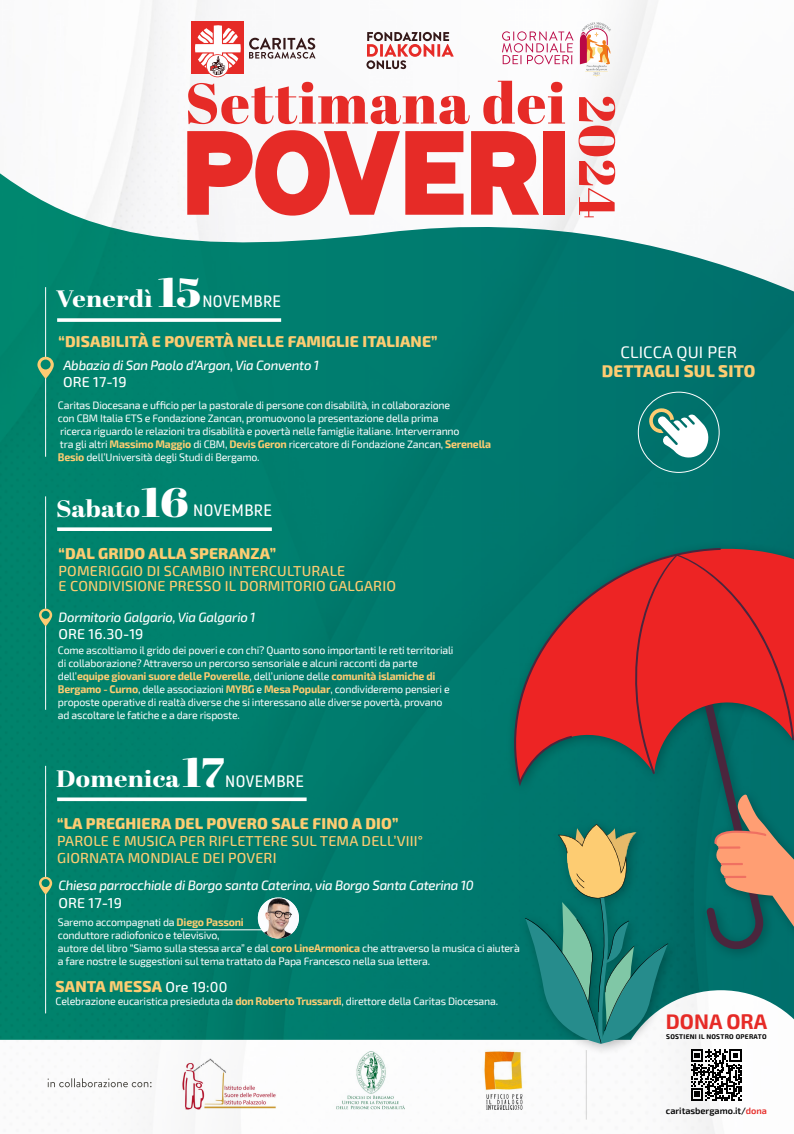
<style>
.page{position:relative;width:794px;height:1134px;background:#fff}
.page>*{position:absolute;margin:0;border:0;box-sizing:border-box;transform-origin:0 0}
.t1{font:900 107.92px "Rokiest";letter-spacing:.05em;color:#e62b27}
.t2{font:57.08px "Abril Fatface";letter-spacing:.02em;color:#e62b27}
.t3{font:50.84px "Abril Fatface";color:#e62b27}
.t4{font:800 23.68px "Abril Display";letter-spacing:.01em;color:#fff;scale:1.11 1}
.t5{font:700 20.64px "Exo 2";color:#e62b27}
.t6{font:800 16.64px "Exo 2";letter-spacing:.01em;color:#fdcc72}
.t7{font:16.64px "Exo 2";letter-spacing:.01em;color:#fff}
.t8{font:600 16.52px "Akrobat";letter-spacing:.02em;color:#fff;scale:1.12 1}
.t9{font:800 15.44px "Exo 2";letter-spacing:.01em;color:#fdcc72}
.t10{font:500 14.4px/14.8px "Exo 2";letter-spacing:.01em;color:#fdcc72}
.t11{font:500 14.32px "Exo 2";letter-spacing:.01em;color:#fff}
.t12{font:italic 500 13.48px "Exo 2";letter-spacing:-.02em;color:#fff}
.t13{font:10.8px/13px "Exo 2";letter-spacing:-.02em;color:#fff}
.t14{font:600 9.16px "Exo 2";color:#000}
.t15{font:700 6.64px "Exo 2";letter-spacing:.04em;color:#000}
.s1{font-family:"Abril Fatface";font-weight:400;font-size:41.12px}
.s2{font-weight:700;color:#fdcc72}
.s3{font-weight:500;font-size:14.32px;color:#fff}
.s4{color:#e62b27}
</style>
<div class="page">
<img style="left:103px;top:0;width:552px;height:173px">
<img style="left:0;top:173px;width:794px;height:817px">
<div style="left:192px;top:22px;width:52px;height:52px;background:#e62b27"></div>
<svg style="left:195px;top:25px;width:46px;height:52px"></svg>
<svg style="left:249px;top:38px;width:66px;height:21px"></svg>
<svg style="left:580px;top:22px;width:31px;height:54px"></svg>
<svg style="left:502px;top:31px;width:71px;height:33px"></svg>
<img style="left:0;top:990px;width:742px;height:144px">
<div style="left:42px;top:1067px;width:112px;height:34px;background:#fff"></div>
<svg style="left:48px;top:1078px;width:103px;height:9px"></svg>
<div style="left:171px;top:1046px;width:117px;height:84px;background:#fff"></div>
<img style="left:182px;top:1058px;width:94px;height:52px">
<hr style="left:45px;top:287px;width:1px;height:72px;background:#fff">
<hr style="left:45px;top:377px;width:1px;height:80px;background:#fff">
<svg style="left:37px;top:356px;width:17px;height:23px"></svg>
<svg style="left:57px;top:318px;width:224px;height:4px"></svg>
<hr style="left:45px;top:496px;width:1px;height:113px;background:#fff">
<hr style="left:45px;top:625px;width:1px;height:85px;background:#fff">
<svg style="left:39px;top:608px;width:13px;height:18px"></svg>
<svg style="left:57px;top:527px;width:215px;height:4px"></svg>
<div style="left:505px;top:540px;width:289px;height:529px;background:#00776d"></div>
<svg style="left:496px;top:529px;width:298px;height:254px;fill:#00746d"></svg>
<svg style="left:498px;top:548px;width:222px;height:238px"></svg>
<svg style="left:525px;top:555px;width:269px;height:545px"></svg>
<svg style="left:366px;top:32px;width:88px;height:37px"></svg>
<img style="left:336px;top:1051px;width:68px;height:58px">
<img style="left:481px;top:1047px;width:44px;height:64px">
<hr style="left:586px;top:1050px;width:1px;height:69px;background:#d4d4d4">
<hr style="left:45px;top:766px;width:1px;height:112px;background:#fff">
<hr style="left:45px;top:892px;width:1px;height:121px;background:#fff">
<svg style="left:39px;top:877px;width:13px;height:18px"></svg>
<svg style="left:57px;top:797px;width:250px;height:4px"></svg>
<hr style="left:180px;top:929px;width:88px;height:1px;background:#fff">
<img style="left:258px;top:898px;width:41px;height:40px">
<div style="left:638px;top:392px;width:81px;height:81px;border:1px solid #fff;border-radius:50%"></div>
<svg style="left:647px;top:406px;width:62px;height:52px"></svg>
<h2 class="t2" style="left:185px;top:63px;width:382px">Settimana dei</h2>
<h1 class="t1" style="left:186px;top:102px;width:381px">POVERI</h1>
<h3 class="t3" style="left:633px;top:95px;width:125px;rotate:90deg">2024</h3>
<h3 class="t4" style="left:56px;top:282px;width:132px">Venerdì <span class="s1">15</span></h3>
<h3 class="t8" style="left:202px;top:291px;width:72px">NOVEMBRE</h3>
<h3 class="t9" style="left:59px;top:332px;width:380px">“DISABILITÀ E POVERTÀ NELLE FAMIGLIE ITALIANE”</h3>
<p class="t12" style="left:63px;top:357px;width:257px">Abbazia di San Paolo d’Argon, Via Convento 1</p>
<h3 class="t11" style="left:63px;top:374px;width:65px">ORE 17-19</h3>
<p class="t13" style="left:58px;top:399px;width:435px">Caritas Diocesana e ufficio per la pastorale di persone con disabilità, in collaborazione<br>con CBM Italia ETS e Fondazione Zancan, promuovono la presentazione della prima<br>ricerca riguardo le relazioni tra disabilità e povertà nelle famiglie italiane. Interverranno<br>tra gli altri <span class="s2">Massimo Maggio</span> di CBM, <span class="s2">Devis Geron</span> ricercatore di Fondazione Zancan, <span class="s2">Serenella Besio</span> dell’Università degli Studi di Bergamo.</p>
<h3 class="t4" style="left:56px;top:492px;width:121px">Sabato<span class="s1">16</span></h3>
<h3 class="t8" style="left:193px;top:500px;width:72px">NOVEMBRE</h3>
<h3 class="t9" style="left:59px;top:545px;width:219px">“DAL GRIDO ALLA SPERANZA”</h3>
<h3 class="t10" style="left:59px;top:564px;width:339px">POMERIGGIO DI SCAMBIO INTERCULTURALE<br>E CONDIVISIONE PRESSO IL DORMITORIO GALGARIO</h3>
<p class="t12" style="left:59px;top:610px;width:198px">Dormitorio Galgario, Via Galgario 1</p>
<h3 class="t11" style="left:58px;top:625px;width:87px">ORE 16.30-19</h3>
<p class="t13" style="left:58px;top:644px;width:397px">Come ascoltiamo il grido dei poveri e con chi? Quanto sono importanti le reti territoriali di collaborazione? Attraverso un percorso sensoriale e alcuni racconti da parte dell’<span class="s2">equipe giovani suore delle Poverelle</span>, dell’unione delle <span class="s2">comunità islamiche di Bergamo - Curno</span>, delle associazioni <span class="s2">MYBG</span> e <span class="s2">Mesa Popular</span>, condivideremo pensieri e proposte operative di realtà diverse che si interessano alle diverse povertà, provano ad ascoltare le fatiche e a dare risposte.</p>
<h3 class="t4" style="left:56px;top:762px;width:153px">Domenica<span class="s1">17</span></h3>
<h3 class="t8" style="left:225px;top:771px;width:72px">NOVEMBRE</h3>
<h3 class="t9" style="left:57px;top:814px;width:343px">“LA PREGHIERA DEL POVERO SALE FINO A DIO”</h3>
<h3 class="t10" style="left:57px;top:833px;width:367px;line-height:16.8px">PAROLE E MUSICA PER RIFLETTERE SUL TEMA DELL’VIII°<br>GIORNATA MONDIALE DEI POVERI</h3>
<p class="t12" style="left:59px;top:877px;width:417px">Chiesa parrocchiale di Borgo santa Caterina, via Borgo Santa Caterina 10</p>
<h3 class="t11" style="left:58px;top:894px;width:65px">ORE 17-19</h3>
<p class="t13" style="left:58px;top:916px;width:463px">Saremo accompagnati da <span class="s2">Diego Passoni<br></span>conduttore radiofonico e televisivo,<br>autore del libro “Siamo sulla stessa arca” e dal <span class="s2">coro LineArmonica</span> che attraverso la musica ci aiuterà a fare nostre le suggestioni sul tema trattato da Papa Francesco nella sua lettera.</p>
<h3 class="t9" style="left:56px;top:977px;width:173px">SANTA MESSA <span class="s3">Ore 19:00</span></h3>
<p class="t13" style="left:56px;top:995px;width:444px">Celebrazione eucaristica presieduta da <span class="s2">don Roberto Trussardi</span>, direttore della Caritas Diocesana.</p>
<h3 class="t7" style="left:620px;top:342px;width:118px">CLICCA QUI PER</h3>
<h3 class="t6" style="left:602px;top:361px;width:155px">DETTAGLI SUL SITO</h3>
<h3 class="t5" style="left:666px;top:1009px;width:103px">DONA ORA</h3>
<p class="t15" style="left:666px;top:1032px;width:102px">SOSTIENI IL NOSTRO OPERATO</p>
<p class="t14" style="left:666px;top:1105px;width:103px">caritasbergamo.it/<span class="s4">dona</span></p>
</div>
